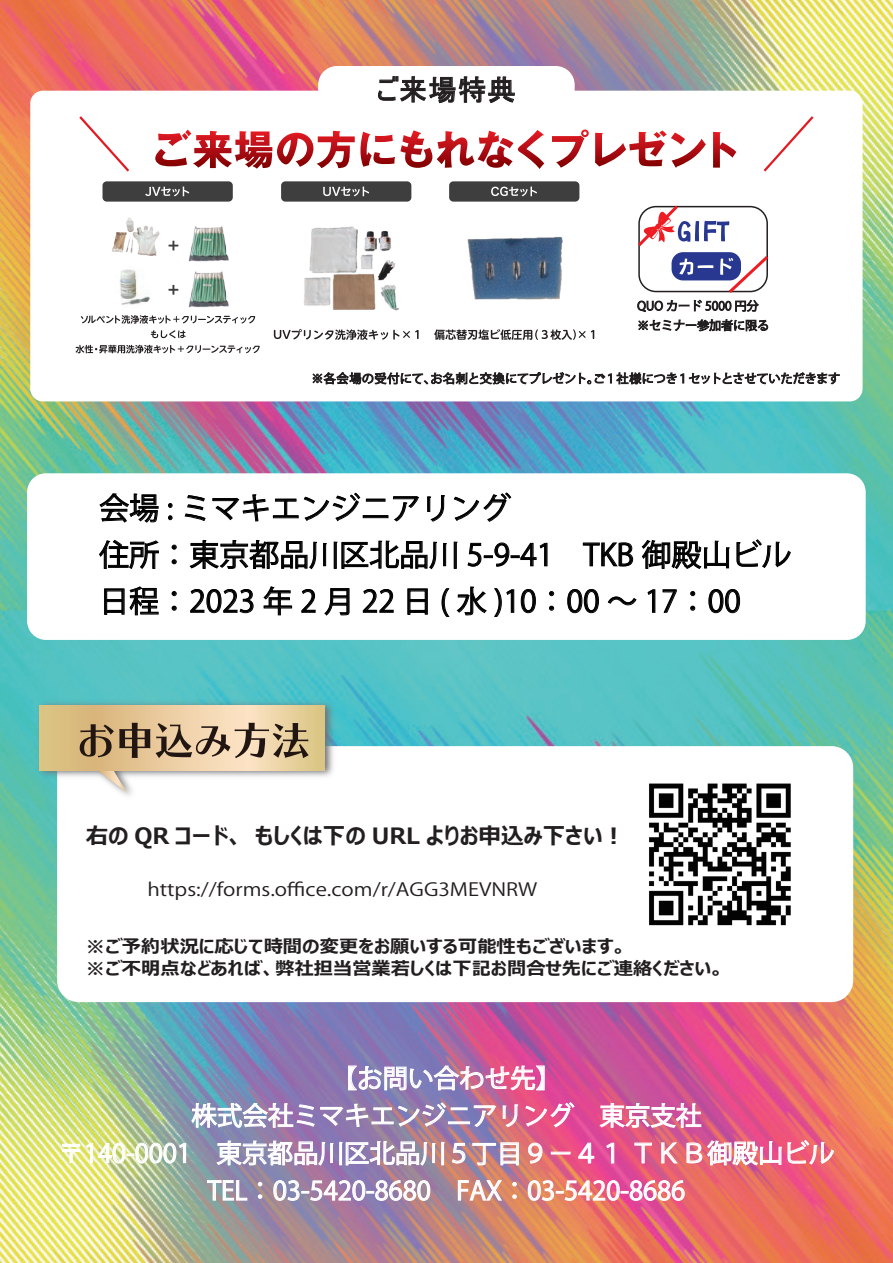
<style>
.page{position:relative;width:893px;height:1263px;background:#fff}
.page>*{position:absolute;margin:0;border:0;box-sizing:border-box;transform-origin:0 0}
.t1{font:30px/46.5px "Koz Go Pr 6 N";color:#000}
.t2{font:28.5px "MS UI Gothic";letter-spacing:.035em;color:#231f20}
.t3{font:25.5px/37.5px "Koz Go Pr 6 N";color:#fff;text-align:center}
.t4{font:700 22.5px "Meiryo UI";color:#231f20}
.t5{font:700 18px/22.4px "Meiryo UI";color:#231f20;scale:1.07 1}
.t6{font:18px "Koz Go Pr 6 N";color:#231f20;scale:1.16 1}
</style>
<div class="page">
<img style="left:0;top:0;width:893px;height:1263px">
<img style="left:348px;top:1064px;width:197px;height:27px">
<svg style="left:191px;top:1101px;width:256px;height:28px;background:#a69abe"></svg>
<div style="left:451px;top:1107px;width:17px;height:3px;border:1px solid #fff"></div>
<div style="left:448px;top:1121px;width:22px;height:3px;border:1px solid #fff"></div>
<svg style="left:473px;top:1104px;width:23px;height:24px"></svg>
<svg style="left:502px;top:1101px;width:73px;height:27px;background:#e46e9b"></svg>
<svg style="left:598px;top:1102px;width:104px;height:26px;background:#e18fb5"></svg>
<svg style="left:61px;top:1142px;width:126px;height:22px"></svg>
<svg style="left:215px;top:1140px;width:230px;height:27px;background:#b7a7c2"></svg>
<svg style="left:451px;top:1142px;width:15px;height:22px"></svg>
<svg style="left:472px;top:1142px;width:47px;height:24px"></svg>
<svg style="left:527px;top:1142px;width:16px;height:22px"></svg>
<div style="left:551px;top:1152px;width:20px;height:2px;border:1px solid #fff"></div>
<svg style="left:578px;top:1142px;width:17px;height:22px"></svg>
<svg style="left:606px;top:1142px;width:9px;height:22px"></svg>
<svg style="left:634px;top:1142px;width:19px;height:22px"></svg>
<svg style="left:661px;top:1142px;width:18px;height:22px"></svg>
<svg style="left:686px;top:1139px;width:149px;height:27px;background:#ed8ea2"></svg>
<svg style="left:206px;top:1179px;width:42px;height:22px"></svg>
<svg style="left:258px;top:1182px;width:4px;height:4px"></svg>
<svg style="left:258px;top:1194px;width:4px;height:5px"></svg>
<svg style="left:273px;top:1179px;width:158px;height:22px;background:#b7a4be"></svg>
<svg style="left:457px;top:1179px;width:46px;height:22px"></svg>
<svg style="left:512px;top:1182px;width:5px;height:4px"></svg>
<svg style="left:512px;top:1194px;width:5px;height:5px"></svg>
<img style="left:527px;top:1179px;width:158px;height:22px">
<div style="left:28px;top:474px;width:837px;height:165px;background:#fff;border-radius:18px"></div>
<div style="left:27px;top:473px;width:839px;height:167px;border:2px solid #fff;border-radius:18px"></div>
<svg style="left:99px;top:493px;width:60px;height:30px"></svg>
<svg style="left:168px;top:503px;width:4px;height:5px"></svg>
<svg style="left:168px;top:515px;width:4px;height:5px"></svg>
<svg style="left:184px;top:495px;width:22px;height:26px"></svg>
<svg style="left:212px;top:492px;width:149px;height:30px"></svg>
<div style="left:363px;top:515px;width:25px;height:3px;border:1px solid #000"></div>
<svg style="left:393px;top:496px;width:26px;height:26px"></svg>
<svg style="left:427px;top:495px;width:18px;height:27px"></svg>
<svg style="left:453px;top:492px;width:59px;height:30px"></svg>
<svg style="left:99px;top:539px;width:60px;height:30px"></svg>
<svg style="left:172px;top:545px;width:5px;height:4px"></svg>
<svg style="left:172px;top:559px;width:5px;height:5px"></svg>
<svg style="left:189px;top:540px;width:269px;height:30px"></svg>
<svg style="left:467px;top:542px;width:81px;height:25px"></svg>
<svg style="left:583px;top:542px;width:50px;height:25px"></svg>
<svg style="left:641px;top:540px;width:89px;height:29px"></svg>
<svg style="left:736px;top:539px;width:55px;height:29px"></svg>
<svg style="left:104px;top:586px;width:55px;height:30px"></svg>
<svg style="left:172px;top:591px;width:5px;height:5px"></svg>
<svg style="left:172px;top:606px;width:5px;height:5px"></svg>
<svg style="left:190px;top:589px;width:64px;height:24px"></svg>
<svg style="left:263px;top:586px;width:29px;height:30px"></svg>
<svg style="left:301px;top:589px;width:15px;height:24px"></svg>
<svg style="left:324px;top:588px;width:26px;height:28px"></svg>
<svg style="left:362px;top:589px;width:32px;height:24px"></svg>
<svg style="left:407px;top:588px;width:21px;height:27px"></svg>
<svg style="left:441px;top:588px;width:9px;height:29px"></svg>
<svg style="left:456px;top:586px;width:31px;height:30px"></svg>
<svg style="left:494px;top:588px;width:20px;height:29px"></svg>
<svg style="left:520px;top:589px;width:16px;height:24px"></svg>
<svg style="left:549px;top:591px;width:5px;height:5px"></svg>
<svg style="left:549px;top:606px;width:5px;height:5px"></svg>
<svg style="left:567px;top:589px;width:32px;height:24px"></svg>
<svg style="left:607px;top:596px;width:30px;height:10px"></svg>
<svg style="left:647px;top:589px;width:9px;height:24px"></svg>
<svg style="left:662px;top:589px;width:15px;height:24px"></svg>
<svg style="left:690px;top:591px;width:5px;height:5px"></svg>
<svg style="left:690px;top:606px;width:5px;height:5px"></svg>
<svg style="left:708px;top:589px;width:32px;height:24px"></svg>
<div style="left:319px;top:67px;width:255px;height:60px;background:#fff;border-radius:18px"></div>
<div style="left:318px;top:66px;width:257px;height:62px;border:2px solid #fff;border-radius:18px"></div>
<div style="left:30px;top:91px;width:832px;height:310px;background:#fff;border-radius:13px"></div>
<svg style="left:378px;top:76px;width:137px;height:28px"></svg>
<svg style="left:155px;top:130px;width:389px;height:39px"></svg>
<svg style="left:552px;top:130px;width:37px;height:38px"></svg>
<svg style="left:595px;top:130px;width:111px;height:38px"></svg>
<svg style="left:79px;top:116px;width:50px;height:56px"></svg>
<svg style="left:763px;top:116px;width:51px;height:56px"></svg>
<svg style="left:713px;top:132px;width:23px;height:36px"></svg>
<svg style="left:313px;top:372px;width:527px;height:12px"></svg>
<img style="left:112px;top:218px;width:48px;height:38px">
<img style="left:110px;top:266px;width:43px;height:43px;border-radius:21px">
<img style="left:188px;top:226px;width:41px;height:36px">
<img style="left:188px;top:271px;width:41px;height:37px">
<svg style="left:169px;top:241px;width:9px;height:9px"></svg>
<svg style="left:169px;top:285px;width:9px;height:10px"></svg>
<div style="left:103px;top:181px;width:130px;height:21px;background:#3e3e3f;border-radius:4px"></div>
<svg style="left:145px;top:187px;width:44px;height:9px"></svg>
<svg style="left:81px;top:315px;width:174px;height:9px"></svg>
<svg style="left:151px;top:330px;width:35px;height:8px"></svg>
<svg style="left:76px;top:345px;width:184px;height:8px"></svg>
<div style="left:281px;top:181px;width:130px;height:21px;background:#3e3e3f;border-radius:4px"></div>
<svg style="left:323px;top:187px;width:46px;height:9px"></svg>
<img style="left:304px;top:226px;width:95px;height:85px">
<svg style="left:274px;top:329px;width:145px;height:11px"></svg>
<div style="left:449px;top:181px;width:130px;height:21px;background:#3e3e3f;border-radius:4px"></div>
<svg style="left:491px;top:187px;width:46px;height:9px"></svg>
<img style="left:467px;top:237px;width:96px;height:63px">
<svg style="left:434px;top:329px;width:160px;height:11px"></svg>
<svg style="left:637px;top:205px;width:132px;height:127px"></svg>
<div style="left:57px;top:746px;width:796px;height:256px;background:#fff;border-radius:22px"></div>
<img style="left:0;top:653px;width:383px;height:196px">
<svg style="left:40px;top:705px;width:285px;height:65px;background:#e6ca98"></svg>
<svg style="left:80px;top:723px;width:70px;height:69px"></svg>
<svg style="left:156px;top:723px;width:153px;height:35px;background:#b49d80"></svg>
<img style="left:649px;top:783px;width:142px;height:143px">
<p class="t2" style="left:376px;top:75px;width:141px">ご来場特典</p>
<p class="t1" style="left:99px;top:486px;width:694px">会場 : ミマキエンジニアリング<br>住所：東京都品川区北品川 5-9-41　TKB 御殿山ビル日程：2023 年 2 月 22 日 ( 水 )10：00 ～ 17：00</p>
<p class="t4" style="left:86px;top:820px;width:541px">右の QR コード、もしくは下の URL よりお申込み下さい︕</p>
<p class="t6" style="left:147px;top:880px;width:338px">https://forms.office.com/r/AGG3MEVNRW</p>
<p class="t5" style="left:86px;top:936px;width:598px">※ご予約状況に応じて時間の変更をお願いする可能性もございます。<br>※ご不明点などあれば、弊社担当営業若しくは下記お問合せ先にご連絡ください。</p>
<p class="t3" style="left:58px;top:1060px;width:777px">【お問い合わせ先】<br>株式会社ミマキエンジニアリング　東京支社<br>〒140-0001　東京都品川区北品川５丁目９－４１ ＴＫＢ御殿山ビル<br>TEL：03-5420-8680　FAX：03-5420-8686</p>
</div>
